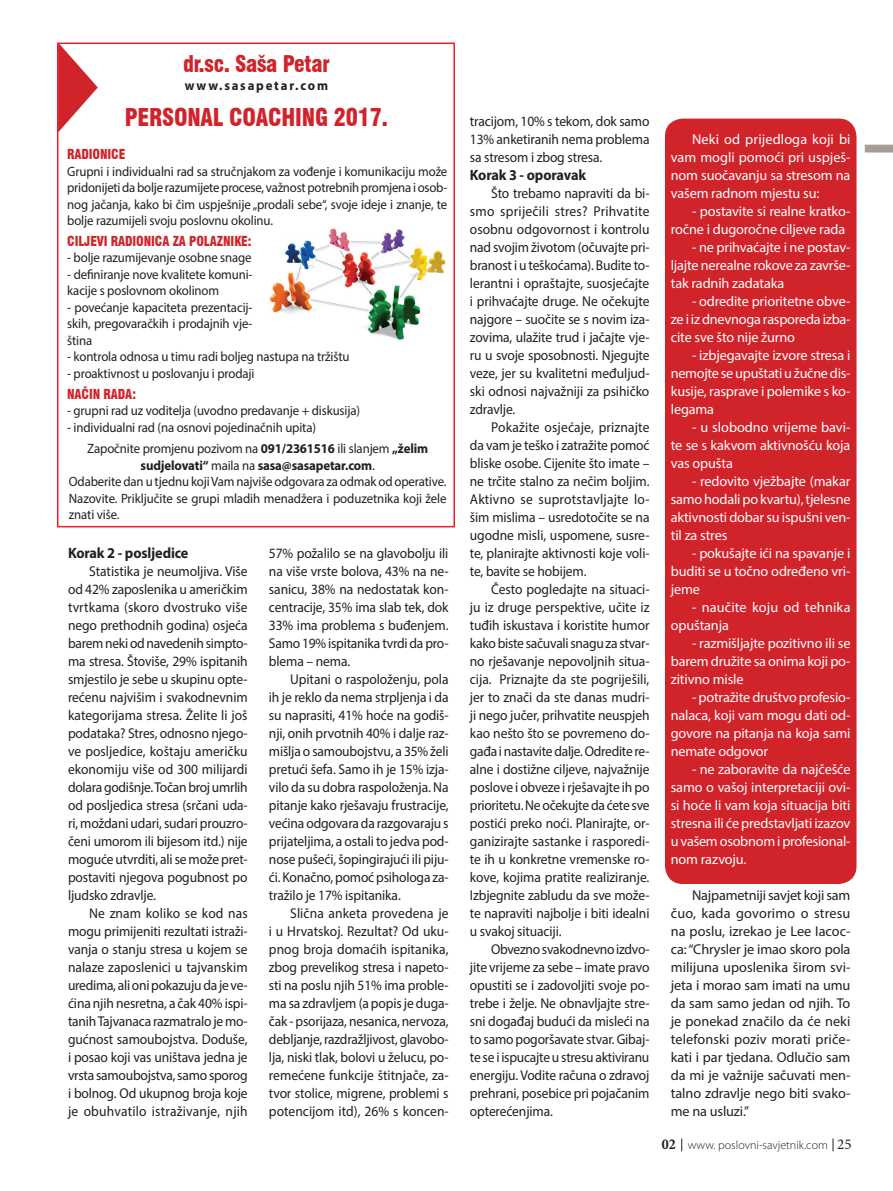
<style>
.page{position:relative;width:893px;height:1191px;background:#fff}
.page>*{position:absolute;margin:0;border:0;box-sizing:border-box;transform-origin:0 0}
.t1{font:900 condensed 24px "Swiss 721 BT";letter-spacing:-.01em;color:#d1232a;scale:.95 1}
.t2{font:900 condensed 22.5px "Swiss 721 BT";letter-spacing:-.01em;color:#d1232a;scale:.95 1}
.t3{font:700 15px "Myriad Pro";letter-spacing:-.01em;color:#231f20;scale:.95 1}
.t4{font:14.25px/18px "Myriad Pro";letter-spacing:-.01em;color:#231f20;text-align:justify;scale:.95 1}
.t5{font:14.25px/18px "Myriad Pro";letter-spacing:-.01em;color:#fff;text-align:justify}
.t6{font:14.25px/18px "Myriad Pro";letter-spacing:-.01em;color:#231f20;text-align:justify}
.t7{font:14.25px/18px "Myriad Pro";letter-spacing:.01em;color:#fff}
.t8{font:13.5px/16.5px "Myriad Pro";letter-spacing:-.01em;color:#231f20;scale:.95 1}
.t9{font:900 condensed 13.5px "Swiss 721 BT";letter-spacing:-.01em;color:#d1232a;scale:.95 1}
.t10{font:700 13.5px "Myriad Pro";letter-spacing:.14em;color:#231f20;scale:.95 1}
.t11{font:300 12px "Myriad Pro";color:#231f20}
.s1{font-weight:700}
.s2{font-family:"Minion Pro";font-weight:700;font-stretch:condensed;font-size:15px}
.s3{font-family:"Minion Pro";font-weight:400;font-size:15px}
</style>
<div class="page">
<svg style="left:865px;top:145px;width:28px;height:7px"></svg>
<svg style="left:681px;top:1138px;width:1px;height:13px"></svg>
<svg style="left:833px;top:1138px;width:1px;height:13px"></svg>
<div style="left:665px;top:119px;width:191px;height:765px;background:#d1232a;border-radius:18px"></div>
<img style="left:270px;top:228px;width:176px;height:112px">
<div style="left:57px;top:43px;width:398px;height:484px;border:2px solid #ee1c28"></div>
<svg style="left:58px;top:43px;width:40px;height:89px"></svg>
<h2 class="t2" style="left:183px;top:50px;width:156px">dr.sc. Saša Petar</h2>
<p class="t10" style="left:185px;top:77px;width:152px">www.sasapetar.com</p>
<h1 class="t1" style="left:125px;top:103px;width:279px">PERSONAL COACHING 2017.</h1>
<p class="t9" style="left:67px;top:146px;width:63px">RADIONICE</p>
<p class="t8" style="left:67px;top:163px;width:402px;text-align:justify">Grupni i individualni rad sa stručnjakom za vođenje i komunikaciju može pridonijeti da bolje razumijete procese, važnost potrebnih promjena i osob&shy;nog jačanja, kako bi čim uspješnije „prodali sebe“, svoje ideje i znanje, te bolje razumijeli svoju poslovnu okolinu.</p>
<p class="t9" style="left:67px;top:233px;width:195px">CILJEVI RADIONICA ZA POLAZNIKE:</p>
<p class="t8" style="left:67px;top:249px;width:196px">- bolje razumijevanje osobne snage</p>
<p class="t8" style="left:67px;top:266px;width:197px">- definiranje nove kvalitete komuni&shy;kacije s poslovnom okolinom</p>
<p class="t8" style="left:67px;top:299px;width:197px;text-align:justify">- povećanje kapaciteta prezentacij&shy;skih, pregovaračkih i prodajnih vje&shy;ština</p>
<p class="t8" style="left:67px;top:348px;width:299px">- kontrola odnosa u timu radi boljeg nastupa na tržištu</p>
<p class="t8" style="left:67px;top:365px;width:199px">- proaktivnost u poslovanju i prodaji</p>
<p class="t9" style="left:67px;top:386px;width:74px">NAČIN RADA:</p>
<p class="t8" style="left:67px;top:402px;width:310px">- grupni rad uz voditelja (uvodno predavanje + diskusija)</p>
<p class="t8" style="left:87px;top:416px;width:360px;line-height:21.6px;text-indent:-20px">- individualni rad (na osnovi pojedinačnih upita)<br>Započnite promjenu pozivom na <span class="s1">091/2361516</span> ili slanjem <span class="s1">„želim</span></p>
<p class="t8" style="left:69px;top:457px;width:399px;text-indent:72px"><span class="s1">sudjelovati“</span> maila na <span class="s1">sasa@sasapetar.com</span>.<br>Odaberite dan u tjednu koji Vam najviše odgovara za odmak od operative.<br>Nazovite. Priključite se grupi mladih menadžera i poduzetnika koji žele znati više.</p>
<p class="t3" style="left:68px;top:543px;width:128px">Korak 2 - posljedice</p>
<p class="t4" style="left:68px;top:562px;width:191px;text-indent:21px">Statistika je neumoljiva. Više od 42% zaposlenika u američkim tvrtkama (skoro dvostruko više nego prethodnih godina) osjeća barem neki od navedenih simpto&shy;ma stresa. Štoviše, 29% ispitanih smjestilo je sebe u skupinu opte&shy;rećenu najvišim i svakodnevnim kategorijama stresa. Želite li još podataka? Stres, odnosno njego&shy;ve posljedice, koštaju američku ekonomiju više od 300 milijardi dolara godišnje. Točan broj umrlih od posljedica stresa (srčani uda&shy;ri, moždani udari, sudari prouzro&shy;čeni umorom ili bijesom itd.) nije moguće utvrditi, ali se može pret&shy;postaviti njegova pogubnost po ljudsko zdravlje.</p>
<p class="t4" style="left:68px;top:904px;width:191px;text-indent:21px">Ne znam koliko se kod nas mogu primijeniti rezultati istraži&shy;vanja o stanju stresa u kojem se nalaze zaposlenici u tajvanskim uredima, ali oni pokazuju da je ve&shy;ćina njih nesretna, a čak 40% ispi&shy;tanih Tajvanaca razmatralo je mo&shy;gućnost samoubojstva. Doduše, i posao koji vas uništava jedna je vrsta samoubojstva, samo sporog i bolnog. Od ukupnog broja koje je obuhvatilo istraživanje, njih</p>
<p class="t4" style="left:269px;top:544px;width:191px">57% požalilo se na glavobolju ili na više vrste bolova, 43% na ne&shy;sanicu, 38% na nedostatak kon&shy;centracije, 35% ima slab tek, dok 33% ima problema s buđenjem.<br>Samo 19% ispitanika tvrdi da pro&shy;blema – nema.</p>
<p class="t4" style="left:269px;top:670px;width:191px;text-indent:21px">Upitani o raspoloženju, pola ih je reklo da nema strpljenja i da su naprasiti, 41% hoće na godiš&shy;nji, onih prvotnih 40% i dalje raz&shy;mišlja o samoubojstvu, a 35% želi pretući šefa. Samo ih je 15% izja&shy;vilo da su dobra raspoloženja. Na pitanje kako rješavaju frustracije, većina odgovara da razgovaraju s prijateljima, a ostali to jedva pod&shy;nose pušeći, šopingirajući ili piju&shy;ći. Konačno, pomoć psihologa za&shy;tražilo je 17% ispitanika.</p>
<p class="t4" style="left:269px;top:904px;width:191px;text-indent:21px">Slična anketa provedena je i u Hrvatskoj. Rezultat? Od uku&shy;pnog broja domaćih ispitanika, zbog prevelikog stresa i napeto&shy;sti na poslu njih 51% ima proble&shy;ma sa zdravljem (a popis je duga&shy;čak - psorijaza, nesanica, nervoza, debljanje, razdražljivost, glavobo&shy;lja, niski tlak, bolovi u želucu, po&shy;remećene funkcije štitnjače, za&shy;tvor stolice, migrene, problemi s potencijom itd), 26% s koncen-</p>
<p class="t4" style="left:470px;top:112px;width:191px">tracijom, 10% s tekom, dok samo 13% anketiranih nema problema sa stresom i zbog stresa.</p>
<p class="t3" style="left:470px;top:165px;width:124px">Korak 3 - oporavak</p>
<p class="t4" style="left:470px;top:184px;width:191px;text-indent:21px">Što trebamo napraviti da bi&shy;smo spriječili stres? Prihvatite osobnu odgovornost i kontrolu nad svojim životom (očuvajte pri&shy;branost i u teškoćama). Budite to&shy;lerantni i opraštajte, suosjećajte i prihvaćajte druge. Ne očekujte najgore – suočite se s novim iza&shy;zovima, ulažite trud i jačajte vje&shy;ru u svoje sposobnosti. Njegujte veze, jer su kvalitetni međuljud&shy;ski odnosi najvažniji za psihičko zdravlje.</p>
<p class="t4" style="left:470px;top:418px;width:191px;text-indent:21px">Pokažite osjećaje, priznajte da vam je teško i zatražite pomoć bliske osobe. Cijenite što imate – ne trčite stalno za nečim boljim.<br>Aktivno se suprotstavljajte lo&shy;šim mislima – usredotočite se na ugodne misli, uspomene, susre&shy;te, planirajte aktivnosti koje voli&shy;te, bavite se hobijem.</p>
<p class="t4" style="left:470px;top:580px;width:191px;text-indent:21px">Često pogledajte na situaci&shy;ju iz druge perspektive, učite iz tuđih iskustava i koristite humor kako biste sačuvali snagu za stvar&shy;no rješavanje nepovoljnih situa&shy;cija. Priznajte da ste pogriješili, jer to znači da ste danas mudri&shy;ji nego jučer, prihvatite neuspjeh kao nešto što se povremeno do&shy;gađa i nastavite dalje. Odredite re&shy;alne i dostižne ciljeve, najvažnije poslove i obveze i rješavajte ih po prioritetu. Ne očekujte da ćete sve postići preko noći. Planirajte, or&shy;ganizirajte sastanke i rasporedi&shy;te ih u konkretne vremenske ro&shy;kove, kojima pratite realiziranje.<br>Izbjegnite zabludu da sve može&shy;te napraviti najbolje i biti idealni u svakoj situaciji.</p>
<p class="t4" style="left:470px;top:940px;width:191px;text-indent:21px">Obvezno svakodnevno izdvo&shy;jite vrijeme za sebe – imate pravo opustiti se i zadovoljiti svoje po&shy;trebe i želje. Ne obnavljajte stre&shy;sni događaj budući da misleći na to samo pogoršavate stvar. Gibaj&shy;te se i ispucajte u stresu aktiviranu energiju. Vodite računa o zdravoj prehrani, posebice pri pojačanim opterećenjima.</p>
<p class="t5" style="left:671px;top:130px;width:181px;text-indent:21px">Neki od prijedloga koji bi vam mogli pomoći pri uspješ&shy;nom suočavanju sa stresom na vašem radnom mjestu su:</p>
<p class="t5" style="left:671px;top:202px;width:181px;text-indent:21px">- postavite si realne kratko&shy;ročne i dugoročne ciljeve rada</p>
<p class="t5" style="left:671px;top:238px;width:181px;text-indent:21px">- ne prihvaćajte i ne postav&shy;ljajte nerealne rokove za završe&shy;tak radnih zadataka</p>
<p class="t5" style="left:671px;top:292px;width:181px;text-indent:21px">- odredite prioritetne obve&shy;ze i iz dnevnoga rasporeda izba&shy;cite sve što nije žurno</p>
<p class="t5" style="left:671px;top:346px;width:181px;text-indent:21px">- izbjegavajte izvore stresa i nemojte se upuštati u žučne dis&shy;kusije, rasprave i polemike s ko&shy;legama</p>
<p class="t5" style="left:671px;top:418px;width:181px;text-indent:21px">- u slobodno vrijeme bavi&shy;te se s kakvom aktivnošću koja vas opušta</p>
<p class="t5" style="left:671px;top:472px;width:181px;text-indent:21px">- redovito vježbajte (makar samo hodali po kvartu), tjelesne aktivnosti dobar su ispušni ven&shy;til za stres</p>
<p class="t5" style="left:671px;top:544px;width:181px;text-indent:21px">- pokušajte ići na spavanje i buditi se u točno određeno vri&shy;jeme</p>
<p class="t7" style="left:671px;top:598px;width:181px;text-indent:21px">- naučite koju od tehnika opuštanja</p>
<p class="t5" style="left:671px;top:634px;width:181px;text-indent:21px">- razmišljajte pozitivno ili se barem družite sa onima koji po&shy;zitivno misle</p>
<p class="t5" style="left:671px;top:688px;width:181px;text-indent:21px">- potražite društvo profesio&shy;nalaca, koji vam mogu dati od&shy;govore na pitanja na koja sami nemate odgovor</p>
<p class="t5" style="left:671px;top:760px;width:181px;text-indent:21px">- ne zaboravite da najčešće samo o vašoj interpretaciji ovi&shy;si hoće li vam koja situacija biti stresna ili će predstavljati izazov u vašem osobnom i profesional&shy;nom razvoju.</p>
<p class="t6" style="left:671px;top:886px;width:181px;text-indent:21px">Najpametniji savjet koji sam čuo, kada govorimo o stresu na poslu, izrekao je Lee Iacoc&shy;ca: “Chrysler je imao skoro pola milijuna uposlenika širom svi&shy;jeta i morao sam imati na umu da sam samo jedan od njih. To je ponekad značilo da će neki telefonski poziv morati priče&shy;kati i par tjedana. Odlučio sam da mi je važnije sačuvati men&shy;talno zdravlje nego biti svako&shy;me na usluzi.”</p>
<p class="t11" style="left:662px;top:1137px;width:191px"><span class="s2">02</span> www. poslovni-savjetnik.com <span class="s3">25</span></p>
</div>
